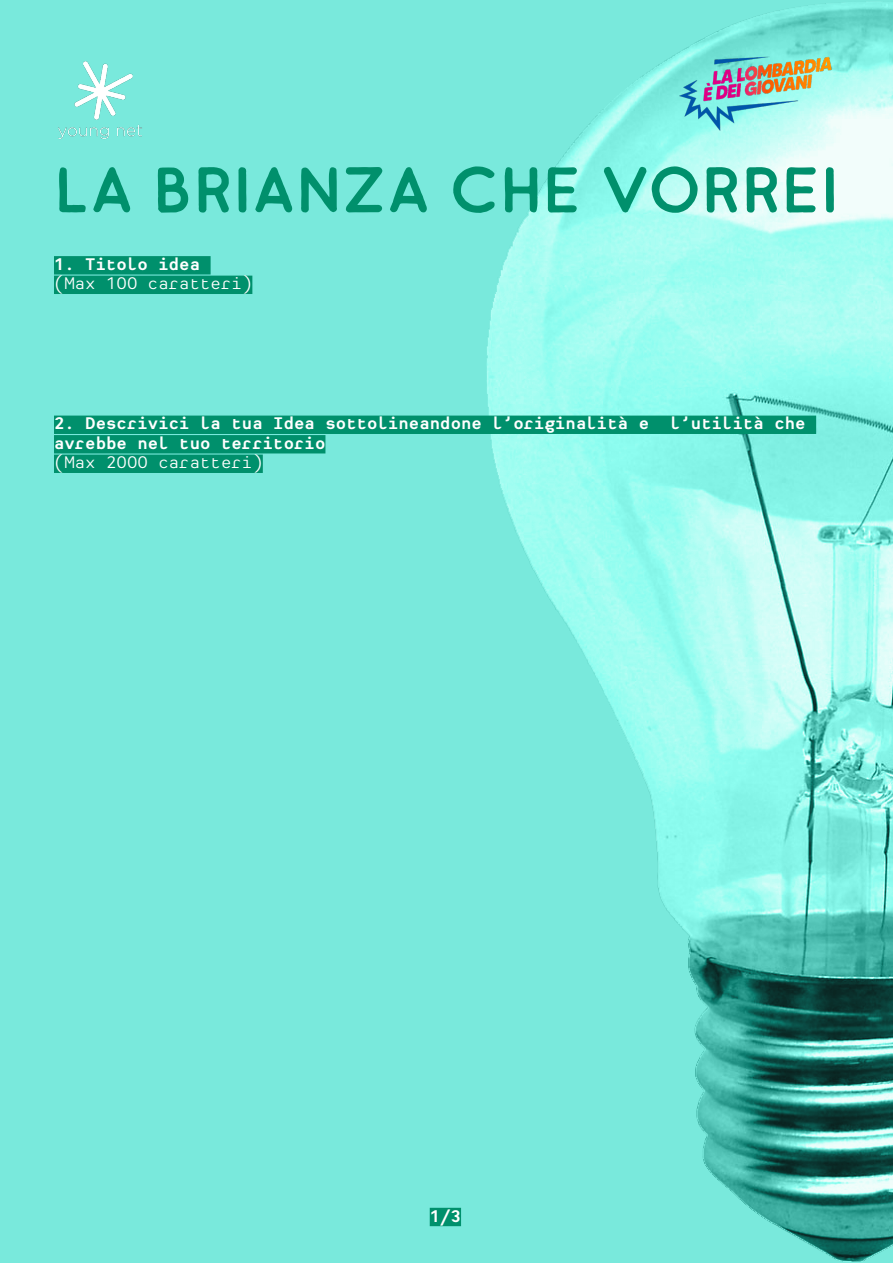
<style>
.page{position:relative;width:893px;height:1263px;background:#79e9dc}
.page>*{position:absolute;margin:0;border:0;box-sizing:border-box;transform-origin:0 0}
.t1{font:63.45px "Buckwheat TC Sans";color:#00906c}
.t2{font:700 18px/19.5px "Heimat Mono";color:#fff}
.t3{font:18px "Heimat Mono";color:#fff}
</style>
<div class="page">
<img style="left:485px;top:2px;width:408px;height:1260px">
<div style="left:54px;top:256px;width:157px;height:18px;background:#00906c"></div>
<div style="left:54px;top:276px;width:198px;height:18px;background:#00906c"></div>
<div style="left:54px;top:416px;width:762px;height:18px;background:#00906c"></div>
<div style="left:54px;top:435px;width:271px;height:18px;background:#00906c"></div>
<div style="left:54px;top:455px;width:209px;height:18px;background:#00906c"></div>
<div style="left:430px;top:1208px;width:31px;height:18px;background:#00906c"></div>
<img style="left:58px;top:61px;width:84px;height:78px">
<img style="left:678px;top:54px;width:155px;height:80px">
<h1 class="t1" style="left:54px;top:150px;width:786px">LA BRIANZA CHE VORREI</h1>
<p class="t2" style="left:54px;top:254px;width:148px">1. Titolo idea</p>
<p class="t3" style="left:54px;top:272px;width:200px">(Max 100 caratteri)</p>
<p class="t2" style="left:54px;top:413px;width:753px">2. Descrivici la tua Idea sottolineandone l’originalità e l’utilità che avrebbe nel tuo territorio</p>
<p class="t3" style="left:54px;top:451px;width:210px">(Max 2000 caratteri)</p>
<p class="t2" style="left:430px;top:1205px;width:33px">1/3</p>
</div>
